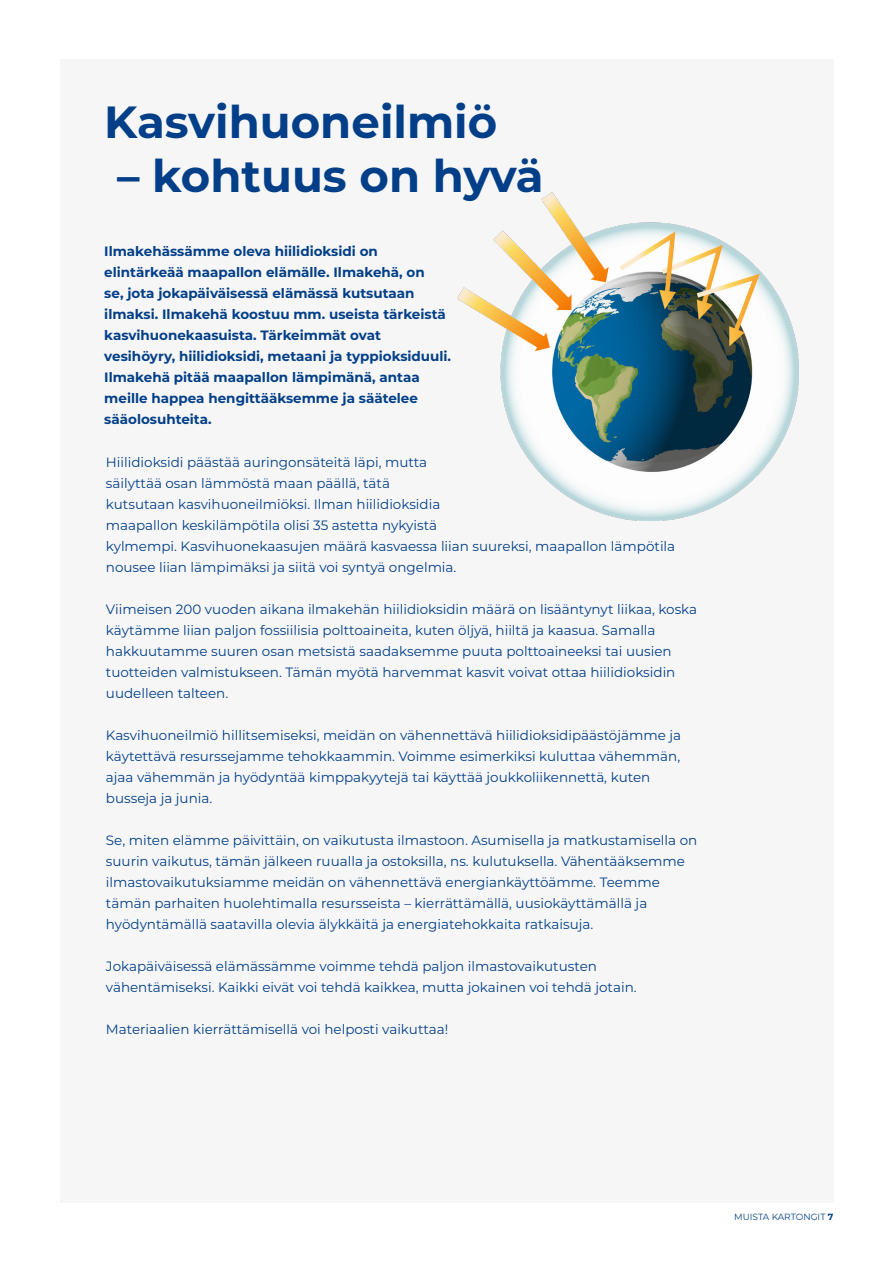
<style>
.page{position:relative;width:893px;height:1263px;background:#fff}
.page>*{position:absolute;margin:0;border:0;box-sizing:border-box;transform-origin:0 0}
.t1{font:700 45px "Montserrat";color:#023f88}
.t2{font:13.5px/21px "Montserrat";color:#023f88}
.t3{font:700 13.5px/21px "Montserrat";color:#023f88}
.t4{font:9px "Montserrat";color:#023f88}
.s1{font-weight:700}
</style>
<div class="page">
<div style="left:60px;top:60px;width:773px;height:1143px;background:#f6f6f6"></div>
<img style="left:457px;top:192px;width:342px;height:328px">
<p class="t1" style="left:104px;top:89px;width:394px">Kasvihuoneilmiö</p>
<p class="t1" style="left:117px;top:143px;width:428px">– kohtuus on hyvä</p>
<p class="t3" style="left:104px;top:240px;width:348px">Ilmakehässämme oleva hiilidioksidi on elintärkeää maapallon elämälle. Ilmakehä, on<br>se, jota jokapäiväisessä elämässä kutsutaan ilmaksi. Ilmakehä koostuu mm. useista tärkeistä kasvihuonekaasuista. Tärkeimmät ovat vesihöyry, hiilidioksidi, metaani ja typpioksiduuli.<br>Ilmakehä pitää maapallon lämpimänä, antaa meille happea hengittääksemme ja säätelee sääolosuhteita.</p>
<p class="t2" style="left:106px;top:451px;width:571px">Hiilidioksidi päästää auringonsäteitä läpi, mutta<br>säilyttää osan lämmöstä maan päällä, tätä<br>kutsutaan kasvihuoneilmiöksi. Ilman hiilidioksidia<br>maapallon keskilämpötila olisi 35 astetta nykyistä<br>kylmempi. Kasvihuonekaasujen määrä kasvaessa liian suureksi, maapallon lämpötila nousee liian lämpimäksi ja siitä voi syntyä ongelmia.</p>
<p class="t2" style="left:106px;top:598px;width:593px">Viimeisen 200 vuoden aikana ilmakehän hiilidioksidin määrä on lisääntynyt liikaa, koska käytämme liian paljon fossiilisia polttoaineita, kuten öljyä, hiiltä ja kaasua. Samalla hakkuutamme suuren osan metsistä saadaksemme puuta polttoaineeksi tai uusien tuotteiden valmistukseen. Tämän myötä harvemmat kasvit voivat ottaa hiilidioksidin uudelleen talteen.</p>
<p class="t2" style="left:106px;top:724px;width:577px">Kasvihuoneilmiö hillitsemiseksi, meidän on vähennettävä hiilidioksidipäästöjämme ja käytettävä resurssejamme tehokkaammin. Voimme esimerkiksi kuluttaa vähemmän, ajaa vähemmän ja hyödyntää kimppakyytejä tai käyttää joukkoliikennettä, kuten busseja ja junia.</p>
<p class="t2" style="left:106px;top:829px;width:593px">Se, miten elämme päivittäin, on vaikutusta ilmastoon. Asumisella ja matkustamisella on suurin vaikutus, tämän jälkeen ruualla ja ostoksilla, ns. kulutuksella. Vähentääksemme ilmastovaikutuksiamme meidän on vähennettävä energiankäyttöämme. Teemme tämän parhaiten huolehtimalla resursseista – kierrättämällä, uusiokäyttämällä ja hyödyntämällä saatavilla olevia älykkäitä ja energiatehokkaita ratkaisuja.</p>
<p class="t2" style="left:106px;top:955px;width:532px">Jokapäiväisessä elämässämme voimme tehdä paljon ilmastovaikutusten vähentämiseksi. Kaikki eivät voi tehdä kaikkea, mutta jokainen voi tehdä jotain.</p>
<p class="t2" style="left:106px;top:1018px;width:344px">Materiaalien kierrättämisellä voi helposti vaikuttaa!</p>
<p class="t4" style="left:734px;top:1210px;width:101px">MUISTA KARTONGIT <span class="s1">7</span></p>
</div>
